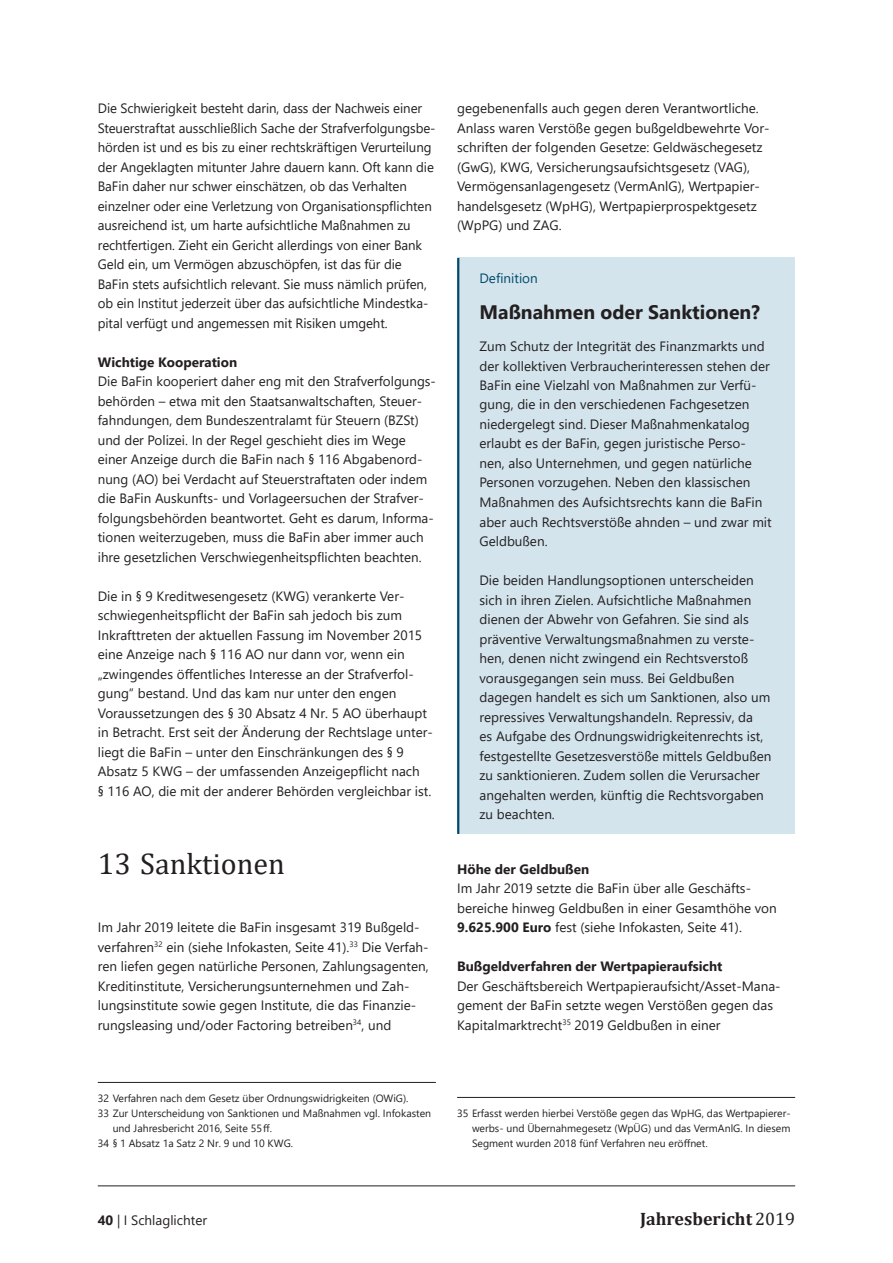
<style>
.page{position:relative;width:893px;height:1263px;background:#fff}
.page>*{position:absolute;margin:0;border:0;box-sizing:border-box;transform-origin:0 0}
.headline_1_ebene_1_a{font:30px "Cambria";color:#231f20}
.t1{font:700 19.5px "Segoe UI";color:#231f20}
.t2{font:700 18px "Cambria";color:#231f20}
.copy{font:13.5px/19.5px "Segoe UI";color:#231f20}
.kasten_copy{font:13.5px/19.5px "Segoe UI";color:#231f20}
.subheadline{font:700 13.5px "Segoe UI";color:#231f20}
.kasten_lebender_kolu{font:13.5px "Segoe UI";color:#004b6c}
.copy-2{font:10.5px/15px "Segoe UI";color:#231f20;text-align:justify}
.s1{font-weight:700}
.s2{font-weight:400}
</style>
<div class="page">
<hr style="left:98px;top:1082px;width:338px;height:1px;background:#231f20">
<div style="left:458px;top:258px;width:337px;height:576px;background:#d3e4ed"></div>
<hr style="left:457px;top:258px;width:2px;height:576px;background:#004b6c">
<hr style="left:457px;top:1097px;width:338px;height:1px;background:#231f20">
<hr style="left:98px;top:1185px;width:697px;height:1px;background:#231f20">
<p class="copy" style="left:98px;top:97px;width:339px">Die Schwierigkeit besteht darin, dass der Nachweis einer Steuerstraftat ausschließlich Sache der Strafverfolgungsbe&shy;hörden ist und es bis zu einer rechtskräftigen Verurteilung der Angeklagten mitunter Jahre dauern kann. Oft kann die BaFin daher nur schwer einschätzen, ob das Verhalten einzelner oder eine Verletzung von Organisationspflichten ausreichend ist, um harte aufsichtliche Maßnahmen zu rechtfertigen. Zieht ein Gericht allerdings von einer Bank Geld ein, um Vermögen abzuschöpfen, ist das für die BaFin stets aufsichtlich relevant. Sie muss nämlich prüfen, ob ein Institut jederzeit über das aufsichtliche Mindestka&shy;pital verfügt und angemessen mit Risiken umgeht.</p>
<h3 class="subheadline" style="left:98px;top:349px;width:141px">Wichtige Kooperation</h3>
<p class="copy" style="left:98px;top:370px;width:340px">Die BaFin kooperiert daher eng mit den Strafverfolgungs&shy;behörden – etwa mit den Staatsanwaltschaften, Steuer&shy;fahndungen, dem Bundeszentralamt für Steuern (BZSt) und der Polizei. In der Regel geschieht dies im Wege einer Anzeige durch die BaFin nach § 116 Abgabenord&shy;nung (AO) bei Verdacht auf Steuerstraftaten oder indem die BaFin Auskunfts- und Vorlageersuchen der Strafver&shy;folgungsbehörden beantwortet. Geht es darum, Informa&shy;tionen weiterzugeben, muss die BaFin aber immer auch ihre gesetzlichen Verschwiegenheitspflichten beachten.</p>
<p class="copy" style="left:98px;top:585px;width:337px">Die in § 9 Kreditwesengesetz (KWG) verankerte Ver&shy;schwiegenheitspflicht der BaFin sah jedoch bis zum Inkrafttreten der aktuellen Fassung im November 2015 eine Anzeige nach § 116 AO nur dann vor, wenn ein „zwingendes öffentliches Interesse an der Strafverfol&shy;gung“ bestand. Und das kam nur unter den engen Voraussetzungen des § 30 Absatz 4 Nr. 5 AO überhaupt in Betracht. Erst seit der Änderung der Rechtslage unter&shy;liegt die BaFin – unter den Einschränkungen des § 9<br>Absatz 5 KWG – der umfassenden Anzeigepflicht nach<br>§ 116 AO, die mit der anderer Behörden vergleichbar ist.</p>
<h2 class="headline_1_ebene_1_a" style="left:98px;top:846px;width:189px">13 Sanktionen</h2>
<p class="copy" style="left:98px;top:916px;width:332px">Im Jahr 2019 leitete die BaFin insgesamt 319 Bußgeld&shy;verfahren<sup>32</sup> ein (siehe Infokasten, Seite 41).<sup>33</sup> Die Verfah&shy;ren liefen gegen natürliche Personen, Zahlungsagenten, Kreditinstitute, Versicherungsunternehmen und Zah&shy;lungsinstitute sowie gegen Institute, die das Finanzie&shy;rungsleasing und/oder Factoring betreiben<sup>34</sup>, und</p>
<p class="copy" style="left:457px;top:97px;width:314px">gegebenenfalls auch gegen deren Verantwortliche.<br>Anlass waren Verstöße gegen bußgeldbewehrte Vor&shy;schriften der folgenden Gesetze: Geldwäschegesetz (GwG), KWG, Versicherungsaufsichtsgesetz (VAG), Vermögensanlagengesetz (VermAnlG), Wertpapier&shy;handelsgesetz (WpHG), Wertpapierprospektgesetz (WpPG) und ZAG.</p>
<p class="kasten_lebender_kolu" style="left:479px;top:265px;width:60px">Definition</p>
<h3 class="t1" style="left:479px;top:293px;width:282px">Maßnahmen oder Sanktionen?</h3>
<p class="kasten_copy" style="left:479px;top:335px;width:294px">Zum Schutz der Integrität des Finanzmarkts und der kollektiven Verbraucherinteressen stehen der BaFin eine Vielzahl von Maßnahmen zur Verfü&shy;gung, die in den verschiedenen Fachgesetzen niedergelegt sind. Dieser Maßnahmenkatalog erlaubt es der BaFin, gegen juristische Perso&shy;nen, also Unternehmen, und gegen natürliche Personen vorzugehen. Neben den klassischen Maßnahmen des Aufsichtsrechts kann die BaFin aber auch Rechtsverstöße ahnden – und zwar mit Geldbußen.</p>
<p class="kasten_copy" style="left:479px;top:569px;width:293px">Die beiden Handlungsoptionen unterscheiden sich in ihren Zielen. Aufsichtliche Maßnahmen dienen der Abwehr von Gefahren. Sie sind als präventive Verwaltungsmaßnahmen zu verste&shy;hen, denen nicht zwingend ein Rechtsverstoß vorausgegangen sein muss. Bei Geldbußen dagegen handelt es sich um Sanktionen, also um repressives Verwaltungshandeln. Repressiv, da<br>es Aufgabe des Ordnungswidrigkeitenrechts ist, festgestellte Gesetzesverstöße mittels Geldbußen zu sanktionieren. Zudem sollen die Verursacher angehalten werden, künftig die Rechtsvorgaben zu beachten.</p>
<h3 class="subheadline" style="left:457px;top:856px;width:134px">Höhe der Geldbußen</h3>
<p class="copy" style="left:457px;top:877px;width:321px">Im Jahr 2019 setzte die BaFin über alle Geschäfts&shy;bereiche hinweg Geldbußen in einer Gesamthöhe von<br><span class="s1">9.625.900 Euro</span> fest (siehe Infokasten, Seite 41).</p>
<h3 class="subheadline" style="left:457px;top:954px;width:267px">Bußgeldverfahren der Wertpapieraufsicht</h3>
<p class="copy" style="left:457px;top:975px;width:323px">Der Geschäftsbereich Wertpapieraufsicht/Asset-Mana&shy;gement der BaFin setzte wegen Verstößen gegen das<br>Kapitalmarktrecht<sup>35</sup> 2019 Geldbußen in einer</p>
<p class="copy-2" style="left:98px;top:1089px;width:312px">32 Verfahren nach dem Gesetz über Ordnungswidrigkeiten (OWiG).</p>
<p class="copy-2" style="left:98px;top:1104px;width:335px">33 Zur Unterscheidung von Sanktionen und Maßnahmen vgl. Infokasten</p>
<p class="copy-2" style="left:113px;top:1119px;width:161px">und Jahresbericht 2016, Seite 55ff.</p>
<p class="copy-2" style="left:98px;top:1134px;width:197px">34 § 1 Absatz 1a Satz 2 Nr. 9 und 10 KWG.</p>
<p class="copy-2" style="left:472px;top:1104px;width:320px;text-indent:-15px">35 Erfasst werden hierbei Verstöße gegen das WpHG, das Wertpapierer&shy;werbs- und Übernahmegesetz (WpÜG) und das VermAnlG. In diesem Segment wurden 2018 fünf Verfahren neu eröffnet.</p>
<p class="copy" style="left:98px;top:1209px;width:111px"><span class="s1">40</span> | I Schlaglichter</p>
<h3 class="t2" style="left:640px;top:1206px;width:157px">Jahresbericht <span class="s2">2019</span></h3>
</div>
